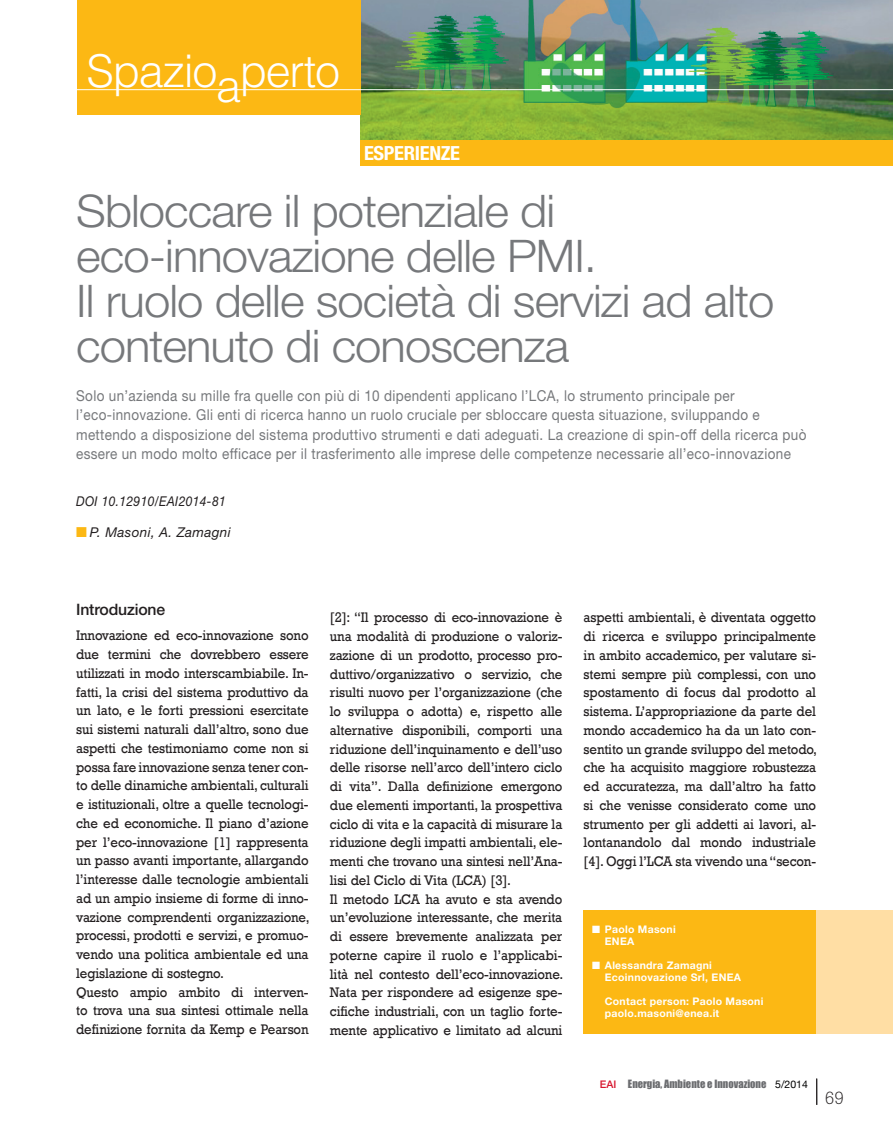
<style>
.page{position:relative;width:893px;height:1127px;background:#fff}
.page>*{position:absolute;margin:0;border:0;box-sizing:border-box;transform-origin:0 0}
.t1{font:300 45px/45px "Helvetica Neue";letter-spacing:-.02em;color:#76787b;scale:1.05 1}
.t2{font:300 45px "Helvetica";letter-spacing:-.03em;color:#fff}
.t3{font:700 condensed 19.5px "Helvetica Neue";letter-spacing:-.015em;color:#fff;scale:1.05 1}
.t4{font:300 18px "Rockwell";color:#231f20}
.t5{font:500 15.75px "Helvetica Neue";letter-spacing:-.01em;color:#231f20}
.t6{font:15px/19.5px "Helvetica Neue";letter-spacing:.025em;color:#76787b;scale:.9 1}
.t7{font:14.25px/18.8px "Rockwell";letter-spacing:-.01em;color:#231f20;scale:.93 1}
.t8{font:italic 13.5px "Helvetica Neue";letter-spacing:.025em;color:#231f20;scale:.9 1}
.t9{font:italic 13.5px "Helvetica Neue";letter-spacing:.025em;color:#231f20}
.t10{font:700 10.5px/12px "Helvetica Neue";letter-spacing:.025em;color:#fff}
.t11{font:10.5px "Impact";color:#6c6d70}
.s1{color:#fcb814}
.s2{font-family:"Helvetica Neue";font-weight:500;color:#d7162e}
.s3{font-family:"Helvetica Neue";color:#000}
</style>
<div class="page">
<svg style="left:816px;top:1078px;width:1px;height:27px"></svg>
<img style="left:360px;top:0;width:533px;height:140px">
<div style="left:816px;top:910px;width:77px;height:123px;background:#ffdea4"></div>
<div style="left:584px;top:910px;width:232px;height:123px;background:#fcb814"></div>
<div style="left:77px;top:0;width:283px;height:115px;background:#fcb814"></div>
<div style="left:360px;top:140px;width:533px;height:26px;background:#fcb814"></div>
<hr style="left:32px;top:89px;width:861px;height:1px;background:#fff">
<h1 class="t2" style="left:87px;top:54px;width:255px">Spazioaperto</h1>
<h2 class="t3" style="left:364px;top:146px;width:93px">ESPERIENZE</h2>
<h1 class="t1" style="left:76px;top:192px;width:667px">Sbloccare il potenziale di eco-innovazione delle PMI.<br>Il ruolo delle società di servizi ad alto contenuto di conoscenza</h1>
<p class="t6" style="left:76px;top:387px;width:813px">Solo un’azienda su mille fra quelle con più di 10 dipendenti applicano l’LCA, lo strumento principale per l’eco-innovazione. Gli enti di ricerca hanno un ruolo cruciale per sbloccare questa situazione, sviluppando e mettendo a disposizione del sistema produttivo strumenti e dati adeguati. La creazione di spin-off della ricerca può essere un modo molto efficace per il trasferimento alle imprese delle competenze necessarie all’eco-innovazione</p>
<p class="t8" style="left:76px;top:496px;width:168px">DOI 10.12910/EAI2014-81</p>
<p class="t9" style="left:76px;top:527px;width:156px"><span class="s1">■</span> P. Masoni, A. Zamagni</p>
<p class="t5" style="left:76px;top:604px;width:91px">Introduzione</p>
<p class="t7" style="left:76px;top:626px;width:253px">Innovazione ed eco-innovazione sono due termini che dovrebbero essere utilizzati in modo interscambiabile. In&shy;fatti, la crisi del sistema produttivo da un lato, e le forti pressioni esercitate sui sistemi naturali dall’altro, sono due aspetti che testimoniamo come non si possa fare innovazione senza tener con&shy;to delle dinamiche ambientali, culturali e istituzionali, oltre a quelle tecnologi&shy;che ed economiche. Il piano d’azione per l’eco-innovazione [1] rappresenta un passo avanti importante, allargando l’interesse dalle tecnologie ambientali ad un ampio insieme di forme di inno&shy;vazione comprendenti organizzazione, processi, prodotti e servizi, e promuo&shy;vendo una politica ambientale ed una legislazione di sostegno.<br>Questo ampio ambito di interven&shy;to trova una sua sintesi ottimale nella definizione fornita da Kemp e Pearson</p>
<p class="t7" style="left:330px;top:608px;width:253px">[2]: “Il processo di eco-innovazione è una modalità di produzione o valoriz&shy;zazione di un prodotto, processo pro&shy;duttivo/organizzativo o servizio, che risulti nuovo per l’organizzazione (che lo sviluppa o adotta) e, rispetto alle alternative disponibili, comporti una riduzione dell’inquinamento e dell’uso delle risorse nell’arco dell’intero ciclo di vita”. Dalla definizione emergono due elementi importanti, la prospettiva ciclo di vita e la capacità di misurare la riduzione degli impatti ambientali, ele&shy;menti che trovano una sintesi nell’Ana&shy;lisi del Ciclo di Vita (LCA) [3].<br>Il metodo LCA ha avuto e sta avendo un’evoluzione interessante, che merita di essere brevemente analizzata per poterne capire il ruolo e l’applicabi&shy;lità nel contesto dell’eco-innovazione.<br>Nata per rispondere ad esigenze spe&shy;cifiche industriali, con un taglio forte&shy;mente applicativo e limitato ad alcuni</p>
<p class="t7" style="left:584px;top:608px;width:253px;text-align:justify">aspetti ambientali, è diventata oggetto di ricerca e sviluppo principalmente in ambito accademico, per valutare si&shy;stemi sempre più complessi, con uno spostamento di focus dal prodotto al sistema. L’appropriazione da parte del mondo accademico ha da un lato con&shy;sentito un grande sviluppo del metodo, che ha acquisito maggiore robustezza ed accuratezza, ma dall’altro ha fatto si che venisse considerato come uno strumento per gli addetti ai lavori, al&shy;lontanandolo dal mondo industriale [4]. Oggi l’LCA sta vivendo una “secon-</p>
<p class="t10" style="left:605px;top:924px;width:72px;text-indent:-13px">■ Paolo Masoni<br>ENEA</p>
<p class="t10" style="left:605px;top:960px;width:138px;text-indent:-13px">■ Alessandra Zamagni<br>Ecoinnovazione Srl, ENEA</p>
<p class="t10" style="left:605px;top:996px;width:160px">Contact person: Paolo Masoni paolo.masoni@enea.it</p>
<p class="t11" style="left:600px;top:1077px;width:210px"><span class="s2">EAI</span> Energia, Ambiente e Innovazione <span class="s3">5/2014</span></p>
<p class="t4" style="left:825px;top:1091px;width:21px">69</p>
</div>
